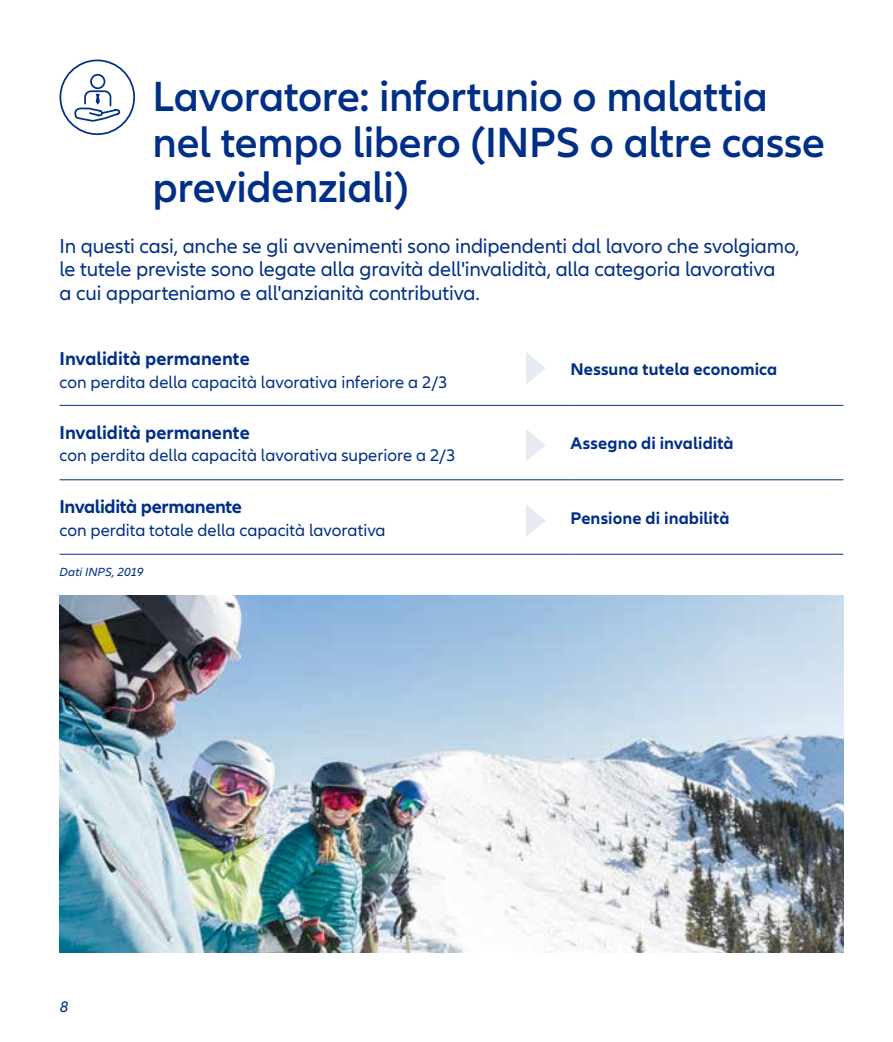
<style>
.page{position:relative;width:893px;height:1042px;background:#fff}
.page>*{position:absolute;margin:0;border:0;box-sizing:border-box;transform-origin:0 0}
.t1{font:600 43.75px/45.5px "Allianz Neo";letter-spacing:-.01em;color:#002f87}
.t2{font:21px/23.6px "Allianz Neo";letter-spacing:-.01em;color:#002f87}
.t3{font:700 19.25px "Allianz Neo";color:#002f87}
.t4{font:700 19.25px "Allianz Neo";letter-spacing:-.02em;color:#002f87}
.t5{font:17.5px "Allianz Neo";color:#002f87}
.t6{font:700 17.5px "Allianz Neo";letter-spacing:.005em;color:#002f87}
.t7{font:italic 15.75px "Allianz Neo";color:#002f87}
.t8{font:italic 12.25px "Allianz Neo";letter-spacing:.01em;color:#002f87}
</style>
<div class="page">
<img style="left:60px;top:595px;width:783px;height:357px">
<hr style="left:60px;top:405px;width:510px;height:1px;background:#002f87">
<hr style="left:60px;top:479px;width:510px;height:1px;background:#002f87">
<hr style="left:60px;top:554px;width:510px;height:1px;background:#002f87">
<hr style="left:570px;top:405px;width:273px;height:1px;background:#002f87">
<hr style="left:570px;top:479px;width:273px;height:1px;background:#002f87">
<hr style="left:570px;top:554px;width:273px;height:1px;background:#002f87">
<svg style="left:526px;top:429px;width:19px;height:32px"></svg>
<svg style="left:526px;top:352px;width:20px;height:32px"></svg>
<svg style="left:526px;top:505px;width:20px;height:31px"></svg>
<svg style="left:74px;top:73px;width:46px;height:48px"></svg>
<div style="left:60px;top:60px;width:75px;height:75px;border:2px solid #002f87;border-radius:50%"></div>
<h1 class="t1" style="left:153px;top:75px;width:674px">Lavoratore: infortunio o malattia nel tempo libero (INPS o altre casse previdenziali)</h1>
<p class="t2" style="left:60px;top:234px;width:742px">In questi casi, anche se gli avvenimenti sono indipendenti dal lavoro che svolgiamo, le tutele previste sono legate alla gravità dell'invalidità, alla categoria lavorativa<br>a cui apparteniamo e all'anzianità contributiva.</p>
<p class="t3" style="left:60px;top:347px;width:192px">Invalidità permanente</p>
<p class="t5" style="left:60px;top:372px;width:390px">con perdita della capacità lavorativa inferiore a 2/3</p>
<p class="t3" style="left:60px;top:421px;width:192px">Invalidità permanente</p>
<p class="t5" style="left:60px;top:445px;width:398px">con perdita della capacità lavorativa superiore a 2/3</p>
<p class="t4" style="left:60px;top:495px;width:184px">Invalidità permanente</p>
<p class="t5" style="left:60px;top:520px;width:328px">con perdita totale della capacità lavorativa</p>
<p class="t8" style="left:60px;top:565px;width:85px">Dati INPS, 2019</p>
<p class="t6" style="left:570px;top:359px;width:208px">Nessuna tutela economica</p>
<p class="t6" style="left:570px;top:433px;width:165px">Assegno di invalidità</p>
<p class="t6" style="left:570px;top:508px;width:160px">Pensione di inabilità</p>
<p class="t7" style="left:60px;top:998px;width:10px">8</p>
</div>
